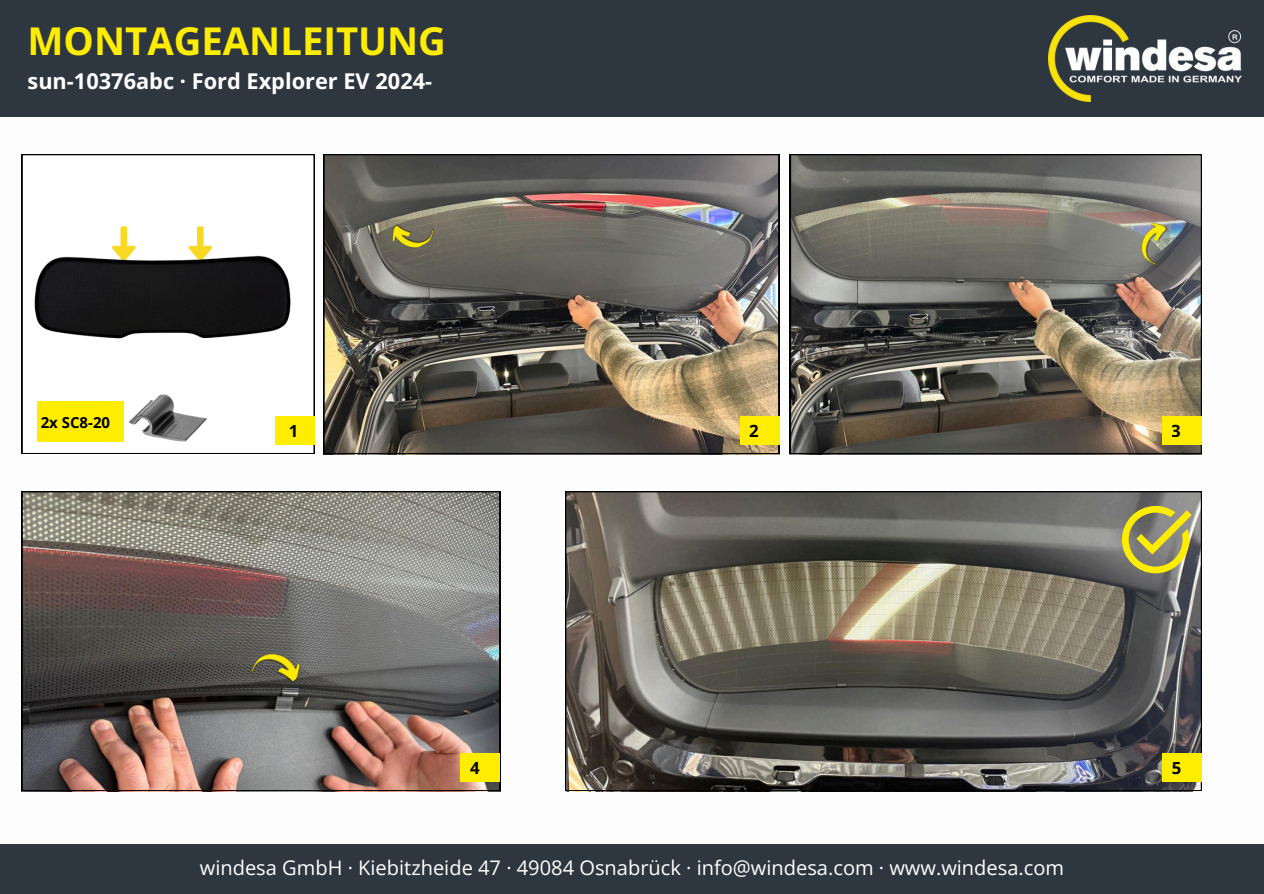
<style>
.page{position:relative;width:1264px;height:894px;background:#fff}
.page>*{position:absolute;margin:0;border:0;box-sizing:border-box;transform-origin:0 0}
.t1{font:700 38.25px "Open Sans";color:#ffed00}
.t2{font:700 21.75px "Open Sans";color:#fff}
.t3{font:20.1px "Open Sans";color:#fff}
.t4{font:700 16.8px "Open Sans";color:#000}
.t5{font:700 15px "Open Sans";color:#000}
</style>
<div class="page">
<div style="left:0;top:0;width:1263px;height:116px;background:#2e3740"></div>
<img style="left:1048px;top:15px;width:193px;height:87px">
<svg style="left:22px;top:154px;width:292px;height:299px"></svg>
<div style="left:275px;top:416px;width:39px;height:28px;background:#ffed00"></div>
<img style="left:323px;top:154px;width:456px;height:299px">
<div style="left:739px;top:416px;width:40px;height:28px;background:#ffed00"></div>
<img style="left:790px;top:154px;width:411px;height:299px">
<div style="left:1162px;top:416px;width:39px;height:28px;background:#ffed00"></div>
<img style="left:22px;top:491px;width:478px;height:299px">
<div style="left:460px;top:753px;width:40px;height:28px;background:#ffed00"></div>
<div style="left:0;top:844px;width:1263px;height:49px;background:#2e3740"></div>
<svg style="left:111px;top:226px;width:25px;height:23px"></svg>
<img style="left:385px;top:207px;width:54px;height:49px">
<img style="left:244px;top:644px;width:61px;height:54px">
<svg style="left:188px;top:226px;width:25px;height:23px"></svg>
<svg style="left:565px;top:491px;width:636px;height:299px;background:#69655d"></svg>
<div style="left:1162px;top:753px;width:39px;height:28px;background:#ffed00"></div>
<svg style="left:1121px;top:505px;width:70px;height:68px;background:#a8a251"></svg>
<img style="left:1133px;top:217px;width:46px;height:53px">
<div style="left:37px;top:402px;width:87px;height:40px;background:#ffed00"></div>
<img style="left:129px;top:394px;width:79px;height:50px">
<img style="left:34px;top:249px;width:260px;height:98px">
<h1 class="t1" style="left:28px;top:14px;width:420px">MONTAGEANLEITUNG</h1>
<p class="t2" style="left:28px;top:65px;width:406px">sun-10376abc · Ford Explorer EV 2024-</p>
<p class="t5" style="left:41px;top:411px;width:71px">2x SC8-20</p>
<p class="t4" style="left:289px;top:418px;width:11px">1</p>
<p class="t4" style="left:470px;top:755px;width:11px">4</p>
<p class="t4" style="left:749px;top:418px;width:11px">2</p>
<p class="t4" style="left:1171px;top:418px;width:11px">3</p>
<p class="t4" style="left:1171px;top:756px;width:11px">5</p>
<p class="t3" style="left:200px;top:853px;width:865px">windesa GmbH · Kiebitzheide 47 · 49084 Osnabrück · info@windesa.com · www.windesa.com</p>
</div>
